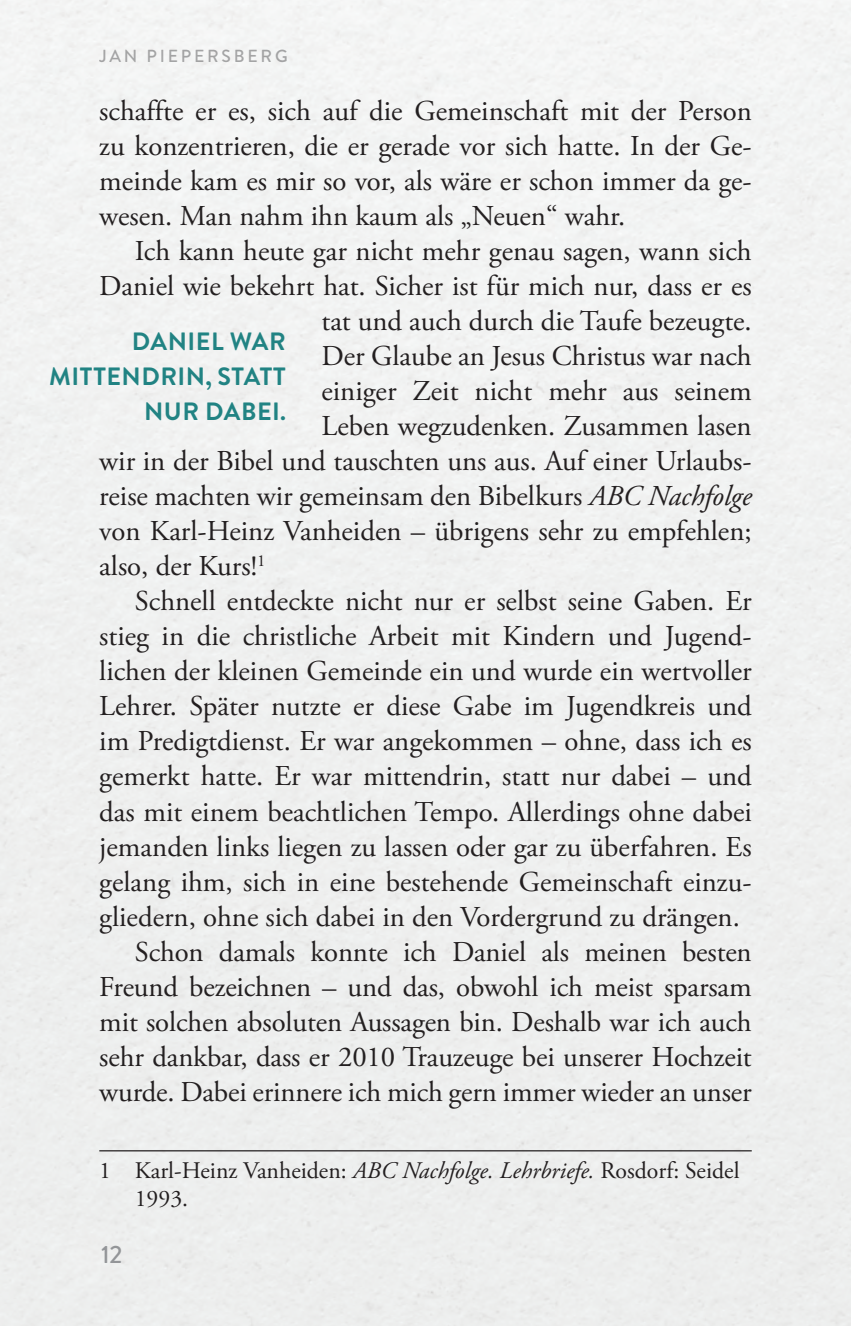
<style>
.page{position:relative;width:851px;height:1326px;background:#fff}
.page>*{position:absolute;margin:0;border:0;box-sizing:border-box;transform-origin:0 0}
.t1{font:28.75px/35px "Adobe Garamond Pro";color:#231f20;text-align:justify}
.t2{font:700 25px/35px "Brandon Grotesque";letter-spacing:.02em;color:#218383;text-align:right}
.t3{font:500 25px "Brandon Grotesque";color:#939598}
.t4{font:23.75px/27.5px "Adobe Garamond Pro";color:#231f20}
.t5{font:500 17.5px "Brandon Grotesque";letter-spacing:.16em;color:#535355}
.s1{font-style:italic}
</style>
<div class="page">
<hr style="left:99px;top:1149px;width:652px;height:2px;background:#231f20">
<p class="t5" style="left:99px;top:44px;width:190px">JAN PIEPERSBERG</p>
<p class="t1" style="left:99px;top:94px;width:654px">schaffte er es, sich auf die Gemeinschaft mit der Person zu konzentrieren, die er gerade vor sich hatte. In der Ge&shy;meinde kam es mir so vor, als wäre er schon immer da ge&shy;wesen. Man nahm ihn kaum als „Neuen“ wahr.</p>
<p class="t1" style="left:135px;top:234px;width:618px">Ich kann heute gar nicht mehr genau sagen, wann sich</p>
<p class="t1" style="left:99px;top:269px;width:654px">Daniel wie bekehrt hat. Sicher ist für mich nur, dass er es</p>
<p class="t1" style="left:321px;top:304px;width:431px">tat und auch durch die Taufe bezeugte.</p>
<p class="t1" style="left:321px;top:339px;width:431px">Der Glaube an Jesus Christus war nach</p>
<p class="t1" style="left:321px;top:374px;width:431px">einiger Zeit nicht mehr aus seinem</p>
<p class="t1" style="left:321px;top:409px;width:431px">Leben wegzudenken. Zusammen lasen</p>
<p class="t1" style="left:99px;top:444px;width:653px">wir in der Bibel und tauschten uns aus. Auf einer Urlaubs-</p>
<p class="t1" style="left:99px;top:479px;width:653px">reise machten wir gemeinsam den Bibelkurs <span class="s1">ABC Nachfolge</span></p>
<p class="t1" style="left:99px;top:514px;width:653px">von Karl-Heinz Vanheiden – übrigens sehr zu empfehlen;</p>
<p class="t1" style="left:99px;top:549px;width:168px">also, der Kurs!<sup>1</sup></p>
<p class="t1" style="left:135px;top:584px;width:618px">Schnell entdeckte nicht nur er selbst seine Gaben. Er</p>
<p class="t1" style="left:99px;top:619px;width:653px">stieg in die christliche Arbeit mit Kindern und Jugend-</p>
<p class="t1" style="left:99px;top:654px;width:653px">lichen der kleinen Gemeinde ein und wurde ein wertvoller</p>
<p class="t1" style="left:99px;top:689px;width:654px">Lehrer. Später nutzte er diese Gabe im Jugendkreis und</p>
<p class="t1" style="left:99px;top:724px;width:653px">im Predigtdienst. Er war angekommen – ohne, dass ich es</p>
<p class="t1" style="left:99px;top:759px;width:654px">gemerkt hatte. Er war mittendrin, statt nur dabei – und</p>
<p class="t1" style="left:99px;top:794px;width:654px">das mit einem beachtlichen Tempo. Allerdings ohne dabei</p>
<p class="t1" style="left:99px;top:829px;width:653px">jemanden links liegen zu lassen oder gar zu überfahren. Es</p>
<p class="t1" style="left:99px;top:864px;width:653px">gelang ihm, sich in eine bestehende Gemeinschaft einzu-</p>
<p class="t1" style="left:99px;top:899px;width:642px">gliedern, ohne sich dabei in den Vordergrund zu drängen.</p>
<p class="t1" style="left:135px;top:934px;width:618px">Schon damals konnte ich Daniel als meinen besten</p>
<p class="t1" style="left:99px;top:969px;width:653px">Freund bezeichnen – und das, obwohl ich meist sparsam</p>
<p class="t1" style="left:99px;top:1004px;width:653px">mit solchen absoluten Aussagen bin. Deshalb war ich auch</p>
<p class="t1" style="left:99px;top:1039px;width:653px">sehr dankbar, dass er 2010 Trauzeuge bei unserer Hochzeit</p>
<p class="t1" style="left:99px;top:1074px;width:653px">wurde. Dabei erinnere ich mich gern immer wieder an unser</p>
<p class="t2" style="left:49px;top:324px;width:238px">DANIEL WAR<br>MITTENDRIN, STATT<br>NUR DABEI.</p>
<p class="t4" style="left:135px;top:1157px;width:606px;text-indent:-35px">1 Karl-Heinz Vanheiden: <span class="s1">ABC Nachfolge. Lehrbriefe.</span> Rosdorf: Seidel<br>1993.</p>
<p class="t3" style="left:101px;top:1236px;width:23px">12</p>
</div>
